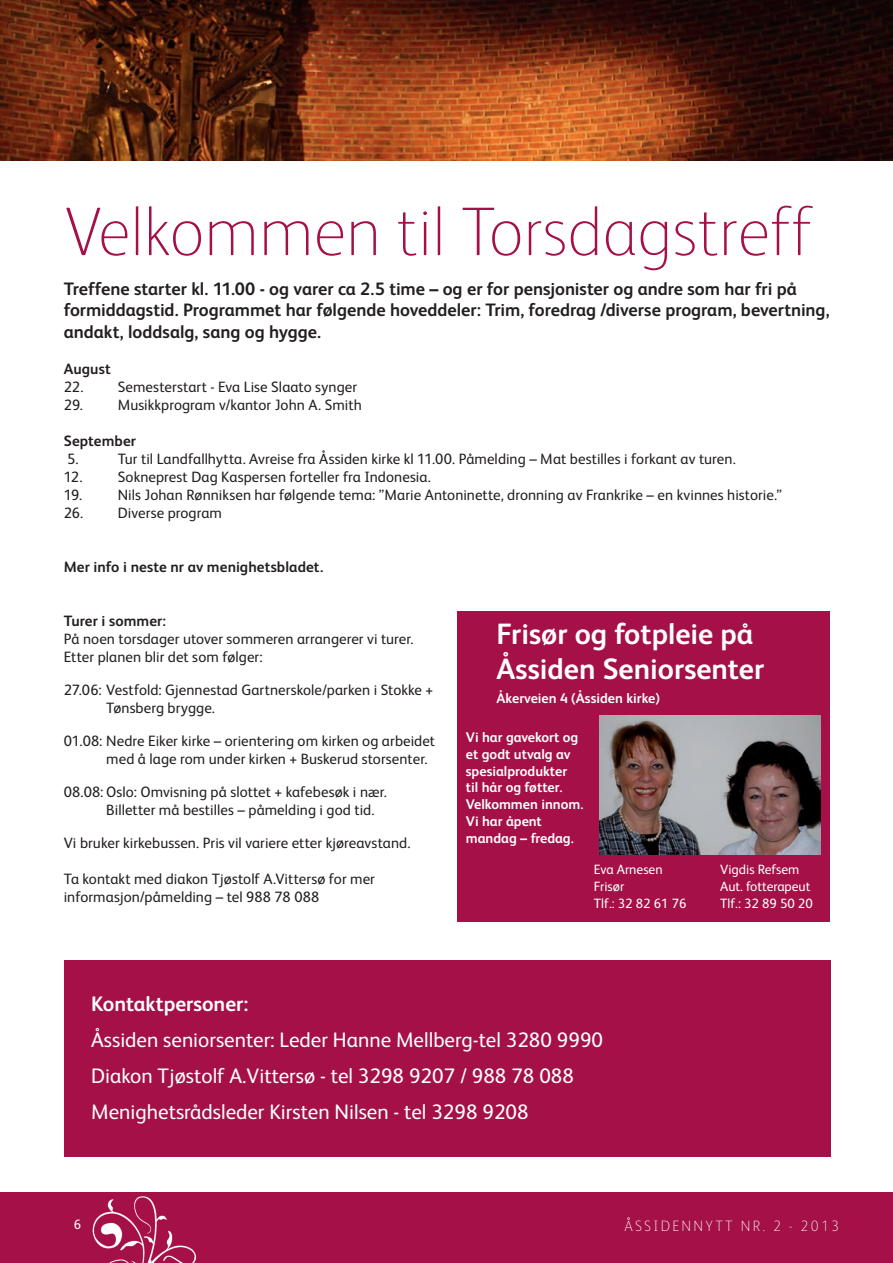
<style>
.page{position:relative;width:893px;height:1263px;background:#fff}
.page>*{position:absolute;margin:0;border:0;box-sizing:border-box;transform-origin:0 0}
.t1{font:100 69px "FS Albert";color:#a41047}
.t2{font:700 29.4px/35.1px "FS Albert";color:#fff}
.t3{font:21px/36px "FS Albert";color:#fff}
.t4{font:700 21px "FS Albert";color:#fff}
.t5{font:700 18px/21.6px "FS Albert";color:#231f20}
.t6{font:15px/18px "FS Albert";letter-spacing:.005em;color:#231f20}
.t7{font:700 15px "FS Albert";letter-spacing:.005em;color:#231f20}
.t8{font:100 15px "FS Albert";letter-spacing:.15em;color:#fff}
.t9{font:700 14.1px/16.8px "FS Albert";color:#fff}
.t10{font:13.5px "FS Albert";color:#fff}
</style>
<div class="page">
<div style="left:0;top:1192px;width:893px;height:71px;background:#a41047"></div>
<img style="left:92px;top:1196px;width:105px;height:67px">
<div style="left:0;top:0;width:893px;height:162px;background:#231f20;opacity:.3"></div>
<div style="left:457px;top:611px;width:372px;height:311px;background:#a41047"></div>
<img style="left:599px;top:715px;width:221px;height:140px">
<div style="left:64px;top:960px;width:767px;height:197px;background:#a41047"></div>
<h1 class="t1" style="left:64px;top:192px;width:750px">Velkommen til Torsdagstreff</h1>
<p class="t5" style="left:64px;top:278px;width:767px">Treffene starter kl. 11.00 - og varer ca 2.5 time – og er for pensjonister og andre som har fri på formiddagstid. Programmet har følgende hoveddeler: Trim, foredrag /diverse program, bevertning, andakt, loddsalg, sang og hygge.</p>
<p class="t7" style="left:64px;top:360px;width:49px">August</p>
<p class="t6" style="left:64px;top:378px;width:42px">22. S</p>
<p class="t6" style="left:126px;top:378px;width:233px">emesterstart - Eva Lise Slaato synger</p>
<p class="t6" style="left:64px;top:396px;width:300px">29. Musikkprogram v/kantor John A. Smith</p>
<p class="t7" style="left:64px;top:432px;width:74px">September</p>
<p class="t6" style="left:67px;top:450px;width:38px">5. T</p>
<p class="t6" style="left:125px;top:450px;width:612px">ur til Landfallhytta. Avreise fra Åssiden kirke kl 11.00. Påmelding – Mat bestilles i forkant av turen.</p>
<p class="t6" style="left:64px;top:468px;width:41px">12. S</p>
<p class="t6" style="left:126px;top:468px;width:307px">okneprest Dag Kaspersen forteller fra Indonesia.</p>
<p class="t6" style="left:64px;top:486px;width:42px">19. N</p>
<p class="t6" style="left:128px;top:486px;width:655px">ils Johan Rønniksen har følgende tema: ”Marie Antoninette, dronning av Frankrike – en kvinnes historie.”</p>
<p class="t6" style="left:64px;top:504px;width:43px">26. D</p>
<p class="t6" style="left:128px;top:504px;width:96px">iverse program</p>
<p class="t7" style="left:64px;top:558px;width:261px">Mer info i neste nr av menighetsbladet.</p>
<p class="t7" style="left:64px;top:612px;width:104px">Turer i sommer:</p>
<p class="t6" style="left:64px;top:630px;width:351px">På noen torsdager utover sommeren arrangerer vi turer.<br>Etter planen blir det som følger:</p>
<p class="t6" style="left:106px;top:681px;width:328px;text-indent:-43px">27.06: Vestfold: Gjennestad Gartnerskole/parken i Stokke +<br>Tønsberg brygge.</p>
<p class="t6" style="left:106px;top:732px;width:330px;text-indent:-43px">01.08: Nedre Eiker kirke – orientering om kirken og arbeidet med å lage rom under kirken + Buskerud storsenter.</p>
<p class="t6" style="left:106px;top:783px;width:282px;text-indent:-43px">08.08: Oslo: Omvisning på slottet + kafebesøk i nær.<br>Billetter må bestilles – påmelding i god tid.</p>
<p class="t6" style="left:64px;top:834px;width:348px">Vi bruker kirkebussen. Pris vil variere etter kjøreavstand.</p>
<p class="t6" style="left:64px;top:870px;width:313px">Ta kontakt med diakon Tjøstolf A.Vittersø for mer informasjon/påmelding – tel 988 78 088</p>
<h2 class="t2" style="left:497px;top:616px;width:269px">Frisør og fotpleie på<br>Åssiden Seniorsenter</h2>
<p class="t9" style="left:497px;top:689px;width:165px">Åkerveien 4 (Åssiden kirke)</p>
<p class="t9" style="left:466px;top:729px;width:119px">Vi har gavekort og et godt utvalg av spesialprodukter<br>til hår og føtter.<br>Velkommen innom.<br>Vi har åpent mandag – fredag.</p>
<p class="t10" style="left:594px;top:862px;width:70px">Eva Arnesen</p>
<p class="t10" style="left:720px;top:862px;width:81px">Vigdis Refsem</p>
<p class="t10" style="left:594px;top:878px;width:32px">Frisør</p>
<p class="t10" style="left:720px;top:878px;width:92px">Aut. fotterapeut</p>
<p class="t10" style="left:594px;top:895px;width:115px">Tlf.: 32 82 61 76 T</p>
<p class="t10" style="left:727px;top:895px;width:87px">lf.: 32 89 50 20</p>
<h3 class="t4" style="left:91px;top:991px;width:159px">Kontaktpersoner:</h3>
<h3 class="t3" style="left:91px;top:1021px;width:513px">Åssiden seniorsenter: Leder Hanne Mellberg-tel 3280 9990<br>Diakon Tjøstolf A.Vittersø - tel 3298 9207 / 988 78 088<br>Menighetsrådsleder Kirsten Nilsen - tel 3298 9208</h3>
<p class="t10" style="left:74px;top:1216px;width:9px">6</p>
<p class="t8" style="left:625px;top:1217px;width:216px">ÅssidenNytt nr. 2 - 2013</p>
</div>
